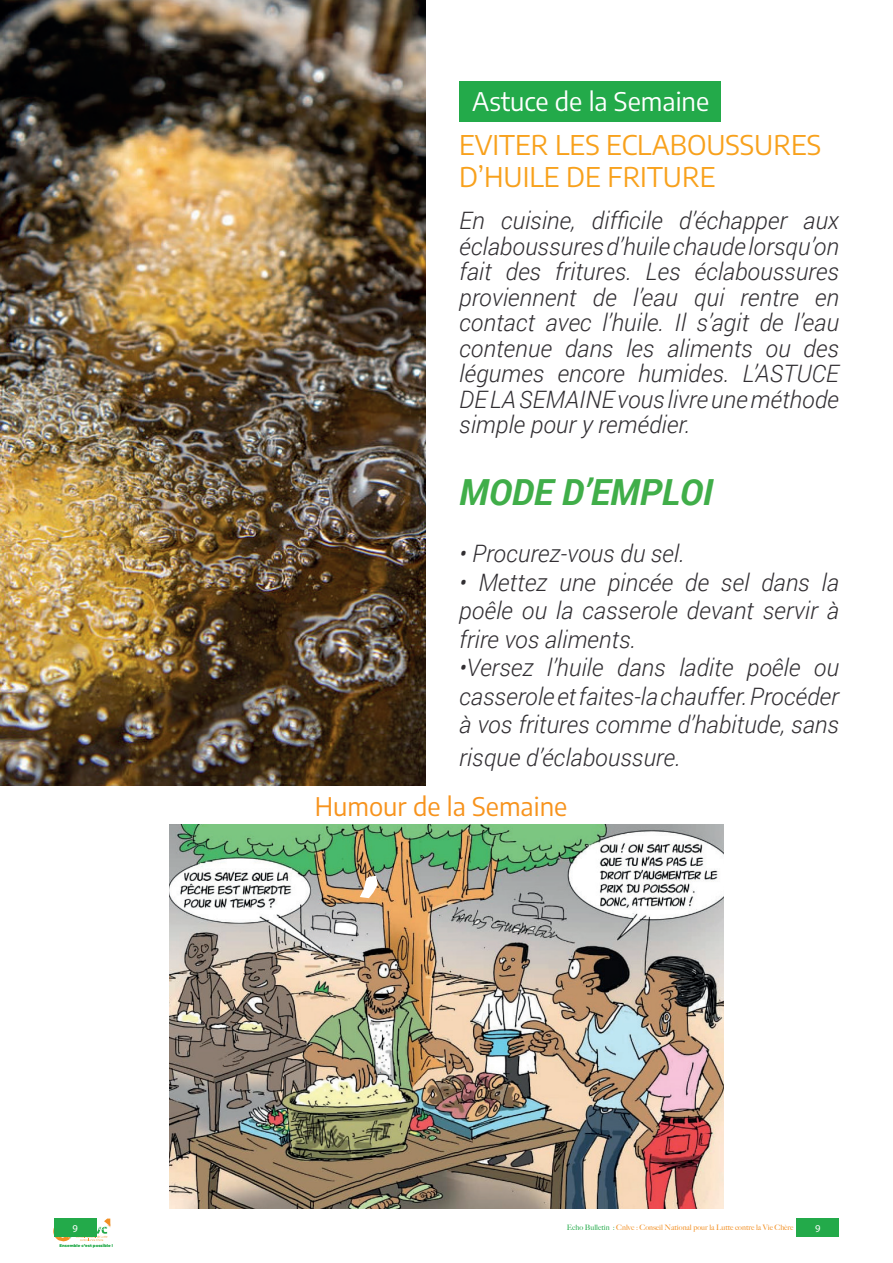
<style>
.page{position:relative;width:893px;height:1263px;background:#fff}
.page>*{position:absolute;margin:0;border:0;box-sizing:border-box;transform-origin:0 0}
.t1{font:italic 700 36px "Roboto";color:#40ae49}
.t2{font:100 condensed 27px/31.5px "Encode Sans";color:#f8a11c}
.t3{font:100 condensed 25.5px "Encode Sans";color:#fff}
.t4{font:100 condensed 25.5px "Encode Sans";color:#f7931d}
.t5{font:italic 300 24px/25.5px "Roboto";color:#312e32;text-align:justify}
.t6{font:10.5px "Myriad Pro";color:#fff}
.t7{font:500 7.5px "Big Caslon";color:#f28f23}
.t8{font:900 3.9px "Montserrat";color:#23aa4a}
.s1{color:#23aa4a}
</style>
<div class="page">
<div style="left:797px;top:1218px;width:42px;height:19px;background:#23aa4a"></div>
<svg style="left:53px;top:1218px;width:57px;height:24px"></svg>
<img style="left:0;top:0;width:425px;height:785px">
<div style="left:459px;top:82px;width:262px;height:40px;background:#23aa4a"></div>
<div style="left:54px;top:1218px;width:42px;height:19px;background:#23aa4a"></div>
<img style="left:169px;top:824px;width:555px;height:385px">
<svg style="left:360px;top:876px;width:18px;height:22px"></svg>
<p class="t6" style="left:72px;top:1222px;width:7px">9</p>
<p class="t8" style="left:60px;top:1243px;width:55px">Ensemble c’est possible !</p>
<p class="t3" style="left:472px;top:84px;width:239px">Astuce de la Semaine</p>
<p class="t2" style="left:459px;top:128px;width:363px">EVITER LES ECLABOUSSURES<br>D’HUILE DE FRITURE</p>
<p class="t5" style="left:459px;top:207px;width:381px">En cuisine, difficile d’échapper aux éclaboussures d’huile chaude lorsqu’on fait des fritures. Les éclaboussures proviennent de l’eau qui rentre en contact avec l’huile. Il s’agit de l’eau contenue dans les aliments ou des légumes encore humides. L’ASTUCE DE LA SEMAINE vous livre une méthode simple pour y remédier.</p>
<h1 class="t1" style="left:459px;top:467px;width:255px">MODE D’EMPLOI</h1>
<p class="t5" style="left:459px;top:540px;width:227px">• Procurez-vous du sel.</p>
<p class="t5" style="left:459px;top:567px;width:381px;line-height:28.5px">• Mettez une pincée de sel dans la poêle ou la casserole devant servir à frire vos aliments.</p>
<p class="t5" style="left:459px;top:653px;width:381px;line-height:28.5px">•Versez l’huile dans ladite poêle ou casserole et faites-la chauffer. Procéder à vos fritures comme d’habitude, sans</p>
<p class="t5" style="left:459px;top:744px;width:223px">risque d’éclaboussure.</p>
<p class="t4" style="left:315px;top:789px;width:254px">Humour de la Semaine</p>
<p class="t7" style="left:567px;top:1221px;width:228px"><span class="s1">Echo Bulletin :</span> Cnlvc : Conseil National pour la Lutte contre la Vie Chère</p>
<p class="t6" style="left:815px;top:1222px;width:7px">9</p>
</div>
